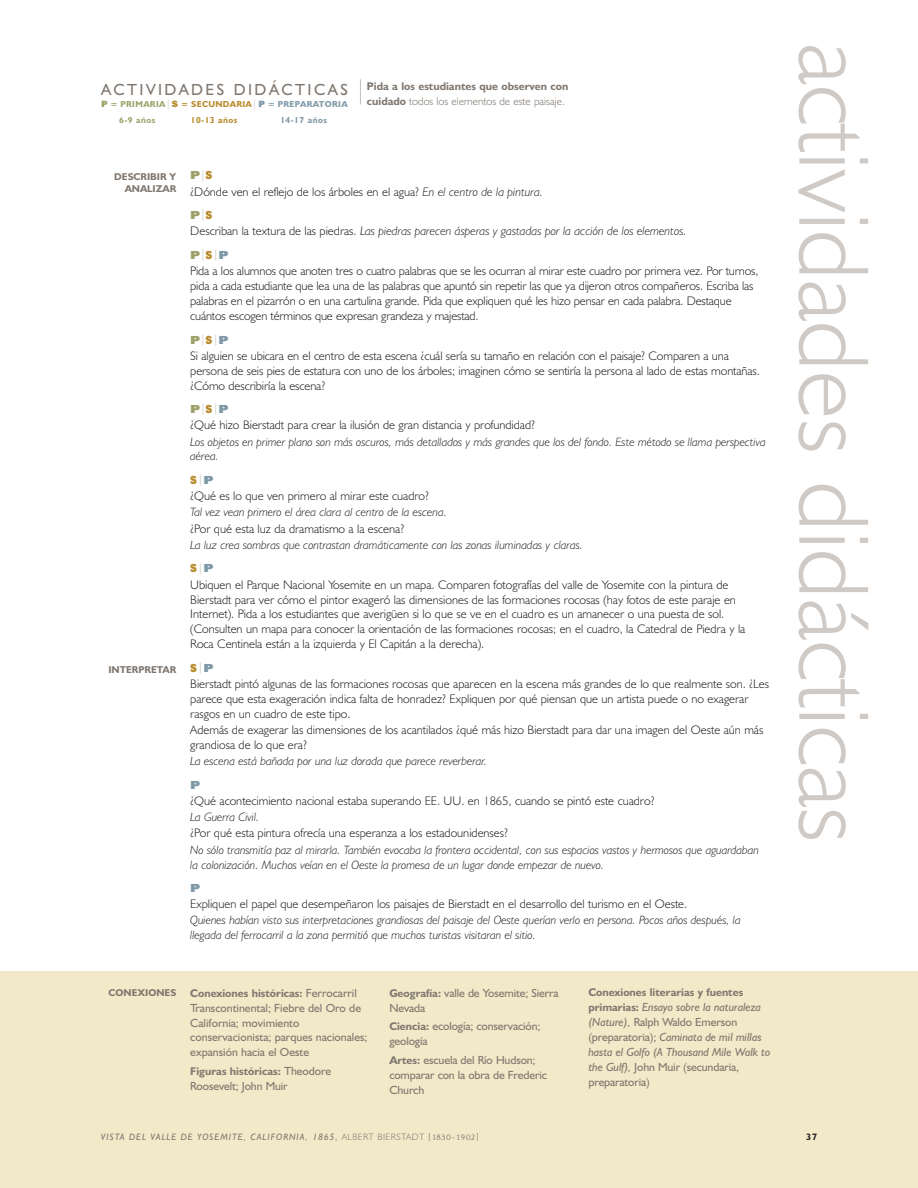
<style>
.page{position:relative;width:918px;height:1188px;background:#fff}
.page>*{position:absolute;margin:0;border:0;box-sizing:border-box;transform-origin:0 0}
.t1{font:300 100.8px "Humanist 521 BT";color:#cfcac6}
.t2{font:16.2px "Humanist 521 BT";letter-spacing:.15em;color:#817870}
.t3{font:300 12.45px/15px "Humanist 521 BT";color:#231f20}
.t4{font:italic 300 12.45px "Humanist 521 BT";color:#231f20}
.t5{font:italic 300 12.15px/15px "Humanist 521 BT";color:#231f20}
.t6{font:11.85px/15px "Humanist 521 BT";letter-spacing:-.01em;color:#817870}
.t7{font:italic 11.85px/15px "Humanist 521 BT";letter-spacing:-.01em;color:#817870}
.t8{font:700 11.25px "Humanist 521 BT";color:#817870}
.t9{font:300 11.25px "Humanist 521 BT";color:#817870}
.t10{font:900 11.25px "Zurich BT";color:#9ea26a;scale:1.2 1}
.t11{font:900 11.25px "Zurich BT";color:#b88b2d;scale:.85 1}
.t12{font:900 11.25px "Zurich BT";color:#7f98a8;scale:1.2 1}
.t13{font:700 9.9px/12.5px "Humanist 521 BT";color:#817870;text-align:right}
.t14{font:italic 9.3px "Humanist 521 BT";letter-spacing:.1em;color:#817870}
.t15{font:700 9.3px "Humanist 521 BT";color:#231f20}
.t16{font:700 8.7px "Humanist 521 BT";letter-spacing:.04em;color:#7f98a8}
.t17{font:700 8.7px "Humanist 521 BT";letter-spacing:.055em;color:#b88b2d}
.t18{font:700 8.7px "Humanist 521 BT";color:#9ea26a}
.s1{font-family:"Zurich BT";font-weight:900;color:#9ea26a}
.s2{color:#9ea26a}
.s3{font-weight:300;font-style:italic;font-size:9.9px;color:#c3bcb8}
.s4{font-family:"Zurich BT";font-weight:900;color:#b88b2d}
.s5{color:#b88b2d}
.s6{font-family:"Zurich BT";font-weight:900}
.s7{font-weight:700}
.s8{font-family:"Humanist 521 BT";font-weight:300;color:#c3bcb8}
.s9{font-style:italic}
.s10{font-style:normal}
.s11{font-family:"Humanist 521 BT";font-weight:300;font-style:italic;color:#c3bcb8}
.s12{color:#7f98a8}
.s13{font-weight:400;font-size:11.85px}
.s14{font-weight:700;font-size:11.25px}
.s15{font-weight:700;font-style:normal;font-size:11.25px}
.s16{font-weight:300;font-style:normal}
.s17{font-family:"Dyadis ITC";font-style:normal}
</style>
<div class="page">
<div style="left:0;top:971px;width:918px;height:216px;background:#f2e9c9"></div>
<svg style="left:360px;top:79px;width:1px;height:25px"></svg>
<p class="t2" style="left:101px;top:84px;width:248px">ACTIVIDADES DIDÁCTICAS</p>
<p class="t8" style="left:367px;top:82px;width:203px">Pida a los estudiantes que observen con</p>
<p class="t16" style="left:101px;top:101px;width:248px"><span class="s1">P</span> <span class="s2">= PRIMARIA</span><span class="s3">|</span> <span class="s4">S</span> <span class="s5">= SECUNDARIA</span><span class="s3">|</span> <span class="s6">P</span> = PREPARATORIA</p>
<p class="t9" style="left:367px;top:97px;width:199px"><span class="s7">cuidado</span> todos los elementos de este paisaje.</p>
<p class="t18" style="left:119px;top:118px;width:38px">6-9 años</p>
<p class="t17" style="left:191px;top:118px;width:48px">10-13 años</p>
<p class="t16" style="left:280px;top:118px;width:48px">14-17 años</p>
<p class="t13" style="left:114px;top:171px;width:63px">DESCRIBIR Y<br>ANALIZAR</p>
<p class="t13" style="left:108px;top:665px;width:69px">INTERPRETAR</p>
<p class="t10" style="left:190px;top:169px;width:20px">P<span class="s8">|</span><span class="s5">S</span></p>
<p class="t3" style="left:190px;top:185px;width:354px">¿Dónde ven el reflejo de los árboles en el agua? <span class="s9">En el centro de la pintura.</span></p>
<p class="t10" style="left:190px;top:208px;width:20px">P<span class="s8">|</span><span class="s5">S</span></p>
<p class="t4" style="left:190px;top:227px;width:498px"><span class="s10">Describan la textura de las piedras.</span> Las piedras parecen ásperas y gastadas por la acción de los elementos.</p>
<p class="t10" style="left:190px;top:248px;width:33px">P<span class="s8">|</span><span class="s5">S</span><span class="s11">|</span><span class="s12">P</span></p>
<p class="t3" style="left:190px;top:265px;width:570px">Pida a los alumnos que anoten tres o cuatro palabras que se les ocurran al mirar este cuadro por primera vez. Por turnos, pida a cada estudiante que lea una de las palabras que apuntó sin repetir las que ya dijeron otros compañeros. Escriba las palabras en el pizarrón o en una cartulina grande. Pida que expliquen qué les hizo pensar en cada palabra. Destaque cuántos escogen términos que expresan grandeza y majestad.</p>
<p class="t10" style="left:190px;top:333px;width:33px">P<span class="s8">|</span><span class="s5">S</span><span class="s11">|</span><span class="s12">P</span></p>
<p class="t3" style="left:190px;top:349px;width:571px">Si alguien se ubicara en el centro de esta escena ¿cuál sería su tamaño en relación con el paisaje? Comparen a una persona de seis pies de estatura con uno de los árboles; imaginen cómo se sentiría la persona al lado de estas montañas. ¿Cómo describiría la escena?</p>
<p class="t10" style="left:190px;top:402px;width:33px">P<span class="s8">|</span><span class="s5">S</span><span class="s11">|</span><span class="s12">P</span></p>
<p class="t3" style="left:190px;top:419px;width:346px">¿Qué hizo Bierstadt para crear la ilusión de gran distancia y profundidad?</p>
<p class="t5" style="left:190px;top:435px;width:577px">Los objetos en primer plano son más oscuros, más detallados y más grandes que los del fondo. Este método se llama perspectiva aérea.</p>
<p class="t11" style="left:190px;top:473px;width:29px">S<span class="s11">|</span><span class="s12">P</span></p>
<p class="t3" style="left:190px;top:490px;width:240px">¿Qué es lo que ven primero al mirar este cuadro?</p>
<p class="t5" style="left:190px;top:506px;width:258px">Tal vez vean primero el área clara al centro de la escena.</p>
<p class="t3" style="left:190px;top:522px;width:216px">¿Por qué esta luz da dramatismo a la escena?</p>
<p class="t5" style="left:190px;top:539px;width:394px">La luz crea sombras que contrastan dramáticamente con las zonas iluminadas y claras.</p>
<p class="t11" style="left:190px;top:562px;width:29px">S<span class="s11">|</span><span class="s12">P</span></p>
<p class="t3" style="left:190px;top:578px;width:557px">Ubiquen el Parque Nacional Yosemite en un mapa. Comparen fotografías del valle de Yosemite con la pintura de Bierstadt para ver cómo el pintor exageró las dimensiones de las formaciones rocosas (hay fotos de este paraje en Internet). Pida a los estudiantes que averigüen si lo que se ve en el cuadro es un amanecer o una puesta de sol. (Consulten un mapa para conocer la orientación de las formaciones rocosas; en el cuadro, la Catedral de Piedra y la Roca Centinela están a la izquierda y El Capitán a la derecha).</p>
<p class="t11" style="left:190px;top:661px;width:29px">S<span class="s11">|</span><span class="s12">P</span></p>
<p class="t3" style="left:190px;top:678px;width:580px">Bierstadt pintó algunas de las formaciones rocosas que aparecen en la escena más grandes de lo que realmente son. ¿Les parece que esta exageración indica falta de honradez? Expliquen por qué piensan que un artista puede o no exagerar rasgos en un cuadro de este tipo.</p>
<p class="t3" style="left:190px;top:724px;width:575px">Además de exagerar las dimensiones de los acantilados ¿qué más hizo Bierstadt para dar una imagen del Oeste aún más grandiosa de lo que era?</p>
<p class="t5" style="left:190px;top:755px;width:298px">La escena está bañada por una luz dorada que parece reverberar.</p>
<p class="t12" style="left:190px;top:778px;width:10px">P</p>
<p class="t3" style="left:190px;top:795px;width:466px">¿Qué acontecimiento nacional estaba superando EE. UU. en 1865, cuando se pintó este cuadro?</p>
<p class="t5" style="left:190px;top:811px;width:70px">La Guerra Civil.</p>
<p class="t3" style="left:190px;top:827px;width:319px">¿Por qué esta pintura ofrecía una esperanza a los estadounidenses?</p>
<p class="t5" style="left:190px;top:843px;width:570px">No sólo transmitía paz al mirarla. También evocaba la frontera occidental, con sus espacios vastos y hermosos que aguardaban la colonización. Muchos veían en el Oeste la promesa de un lugar donde empezar de nuevo.</p>
<p class="t12" style="left:190px;top:881px;width:10px">P</p>
<p class="t3" style="left:190px;top:898px;width:499px">Expliquen el papel que desempeñaron los paisajes de Bierstadt en el desarrollo del turismo en el Oeste.</p>
<p class="t5" style="left:190px;top:914px;width:552px">Quienes habían visto sus interpretaciones grandiosas del paisaje del Oeste querían verlo en persona. Pocos años después, la llegada del ferrocarril a la zona permitió que muchos turistas visitaran el sitio.</p>
<p class="t13" style="left:109px;top:988px;width:69px">CONEXIONES</p>
<p class="t8" style="left:190px;top:989px;width:168px">Conexiones históricas: <span class="s13">Ferrocarril</span></p>
<p class="t6" style="left:190px;top:1001px;width:179px">Transcontinental; Fiebre del Oro de<br>California; movimiento conservacionista; parques nacionales; expansión hacia el Oeste</p>
<p class="t8" style="left:190px;top:1067px;width:142px">Figuras históricas: <span class="s13">Theodore</span></p>
<p class="t6" style="left:190px;top:1080px;width:99px">Roosevelt; John Muir</p>
<p class="t6" style="left:389px;top:986px;width:171px"><span class="s14">Geografía:</span> valle de Yosemite; Sierra</p>
<p class="t6" style="left:389px;top:1000px;width:153px;line-height:18.8px">Nevada<br><span class="s14">Ciencia:</span> ecología; conservación;</p>
<p class="t6" style="left:389px;top:1035px;width:40px">geología</p>
<p class="t6" style="left:389px;top:1054px;width:159px"><span class="s14">Artes:</span> escuela del Río Hudson; comparar con la obra de Frederic<br>Church</p>
<p class="t8" style="left:588px;top:988px;width:156px">Conexiones literarias y fuentes</p>
<p class="t7" style="left:588px;top:1001px;width:184px"><span class="s15">primarias:</span> Ensayo sobre la naturaleza (Nature), <span class="s10">Ralph Waldo Emerson (preparatoria);</span> Caminata de mil millas hasta el Golfo (A Thousand Mile Walk to the Gulf), <span class="s10">John Muir (secundaria, preparatoria)</span></p>
<p class="t1" style="left:868px;top:43px;width:801px;rotate:90deg">actividades didácticas</p>
<p class="t14" style="left:101px;top:1134px;width:380px">VISTA DEL VALLE DE YOSEMITE, CALIFORNIA, 1865, <span class="s16">ALBERT BIERSTADT</span> <span class="s17">[1830–1902]</span></p>
<p class="t15" style="left:806px;top:1134px;width:13px">37</p>
</div>
